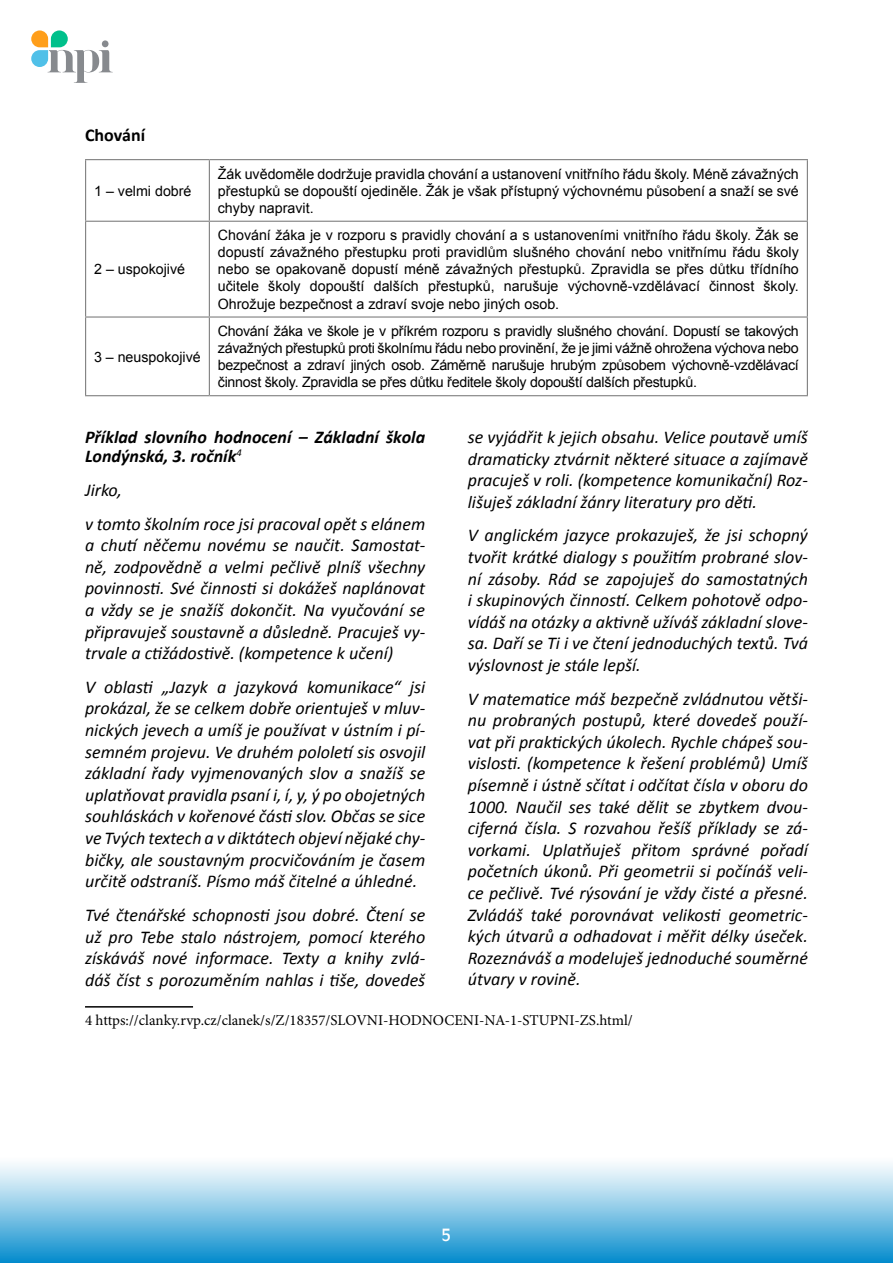
<style>
.page{position:relative;width:893px;height:1263px;background:#fff}
.page>*{position:absolute;margin:0;border:0;box-sizing:border-box;transform-origin:0 0}
.t1{font:italic 18px/21.6px "Calibri";color:#000;text-align:justify}
.t2{font:italic 700 18px/19.4px "Calibri";color:#000}
.t3{font:700 18px "Calibri";color:#000}
.t4{font:16.5px "Antique Olive";color:#fff}
.t5{font:15px "Minion Pro";color:#000}
.t6{font:14.25px/17.1px "Arial";color:#000;text-align:justify}
</style>
<div class="page">
<div style="left:0;top:1157px;width:893px;height:106px;background:linear-gradient(to bottom,#fff,#0b8ece)"></div>
<svg style="left:31px;top:30px;width:82px;height:53px"></svg>
<hr style="left:85px;top:1006px;width:108px;height:1px;background:#000">
<svg style="left:86px;top:160px;width:721px;height:235px"></svg>
<hr style="left:85px;top:159px;width:124px;height:1px;background:#808080">
<hr style="left:209px;top:159px;width:599px;height:1px;background:#808080">
<hr style="left:85px;top:221px;width:124px;height:1px;background:#808080">
<hr style="left:209px;top:221px;width:599px;height:1px;background:#808080">
<hr style="left:85px;top:316px;width:124px;height:2px;background:#808080">
<hr style="left:209px;top:316px;width:599px;height:2px;background:#808080">
<hr style="left:85px;top:395px;width:124px;height:1px;background:#808080">
<hr style="left:209px;top:395px;width:599px;height:1px;background:#808080">
<hr style="left:85px;top:160px;width:1px;height:61px;background:#808080">
<hr style="left:85px;top:222px;width:1px;height:94px;background:#808080">
<hr style="left:85px;top:318px;width:1px;height:77px;background:#808080">
<hr style="left:209px;top:160px;width:1px;height:61px;background:#808080">
<hr style="left:807px;top:160px;width:1px;height:61px;background:#808080">
<hr style="left:209px;top:222px;width:1px;height:94px;background:#808080">
<hr style="left:807px;top:222px;width:1px;height:94px;background:#808080">
<hr style="left:209px;top:318px;width:1px;height:77px;background:#808080">
<hr style="left:807px;top:318px;width:1px;height:77px;background:#808080">
<p class="t3" style="left:85px;top:124px;width:62px">Chování</p>
<p class="t6" style="left:94px;top:182px;width:99px">1 – velmi dobré</p>
<p class="t6" style="left:94px;top:261px;width:93px">2 – uspokojivé</p>
<p class="t6" style="left:94px;top:348px;width:108px">3 – neuspokojivé</p>
<p class="t6" style="left:218px;top:165px;width:582px">Žák uvědoměle dodržuje pravidla chování a ustanovení vnitřního řádu školy. Méně závažných přestupků se dopouští ojediněle. Žák je však přístupný výchovnému působení a snaží se své chyby napravit.</p>
<p class="t6" style="left:218px;top:227px;width:582px">Chování žáka je v rozporu s pravidly chování a s ustanoveními vnitřního řádu školy. Žák se dopustí závažného přestupku proti pravidlům slušného chování nebo vnitřnímu řádu školy nebo se opakovaně dopustí méně závažných přestupků. Zpravidla se přes důtku třídního učitele školy dopouští dalších přestupků, narušuje výchovně-vzdělávací činnost školy.<br>Ohrožuje bezpečnost a zdraví svoje nebo jiných osob.</p>
<p class="t6" style="left:218px;top:322px;width:582px">Chování žáka ve škole je v příkrém rozporu s pravidly slušného chování. Dopustí se takových závažných přestupků proti školnímu řádu nebo provinění, že je jimi vážně ohrožena výchova nebo bezpečnost a zdraví jiných osob. Záměrně narušuje hrubým způsobem výchovně-vzdělávací činnost školy. Zpravidla se přes důtku ředitele školy dopouští dalších přestupků.</p>
<p class="t2" style="left:85px;top:426px;width:342px">Příklad slovního hodnocení – Základní škola<br>Londýnská, 3. ročník<sup>4</sup></p>
<p class="t1" style="left:85px;top:472px;width:342px;line-height:33.6px">Jirko,<br>v tomto školním roce jsi pracoval opět s elánem</p>
<p class="t1" style="left:85px;top:534px;width:342px">a chutí něčemu novému se naučit. Samostat&shy;ně, zodpovědně a velmi pečlivě plníš všechny povinnosti. Své činnosti si dokážeš naplánovat a vždy se je snažíš dokončit. Na vyučování se připravuješ soustavně a důsledně. Pracuješ vy&shy;trvale a ctižádostivě. (kompetence k učení)</p>
<p class="t1" style="left:85px;top:675px;width:342px">V oblasti „Jazyk a jazyková komunikace“ jsi prokázal, že se celkem dobře orientuješ v mluv&shy;nických jevech a umíš je používat v ústním i pí&shy;semném projevu. Ve druhém pololetí sis osvojil základní řady vyjmenovaných slov a snažíš se uplatňovat pravidla psaní i, í, y, ý po obojetných souhláskách v kořenové části slov. Občas se sice ve Tvých textech a v diktátech objeví nějaké chy&shy;bičky, ale soustavným procvičováním je časem určitě odstraníš. Písmo máš čitelné a úhledné.</p>
<p class="t1" style="left:85px;top:903px;width:342px">Tvé čtenářské schopnosti jsou dobré. Čtení se už pro Tebe stalo nástrojem, pomocí kterého získáváš nové informace. Texty a knihy zvlá&shy;dáš číst s porozuměním nahlas i tiše, dovedeš</p>
<p class="t5" style="left:85px;top:1010px;width:549px">4 https://clanky.rvp.cz/clanek/s/Z/18357/SLOVNI-HODNOCENI-NA-1-STUPNI-ZS.html/</p>
<p class="t1" style="left:468px;top:425px;width:342px">se vyjádřit k jejich obsahu. Velice poutavě umíš dramaticky ztvárnit některé situace a zajímavě pracuješ v roli. (kompetence komunikační) Roz&shy;lišuješ základní žánry literatury pro děti.</p>
<p class="t1" style="left:468px;top:524px;width:342px">V anglickém jazyce prokazuješ, že jsi schopný tvořit krátké dialogy s použitím probrané slov&shy;ní zásoby. Rád se zapojuješ do samostatných i skupinových činností. Celkem pohotově odpo&shy;vídáš na otázky a aktivně užíváš základní slove&shy;sa. Daří se Ti i ve čtení jednoduchých textů. Tvá výslovnost je stále lepší.</p>
<p class="t1" style="left:468px;top:687px;width:342px">V matematice máš bezpečně zvládnutou větši&shy;nu probraných postupů, které dovedeš použí&shy;vat při praktických úkolech. Rychle chápeš sou&shy;vislosti. (kompetence k řešení problémů) Umíš písemně i ústně sčítat i odčítat čísla v oboru do 1000. Naučil ses také dělit se zbytkem dvou&shy;ciferná čísla. S rozvahou řešíš příklady se zá&shy;vorkami. Uplatňuješ přitom správné pořadí početních úkonů. Při geometrii si počínáš veli&shy;ce pečlivě. Tvé rýsování je vždy čisté a přesné.<br>Zvládáš také porovnávat velikosti geometric&shy;kých útvarů a odhadovat i měřit délky úseček.<br>Rozeznáváš a modeluješ jednoduché souměrné útvary v rovině.</p>
<p class="t4" style="left:442px;top:1225px;width:11px">5</p>
</div>
